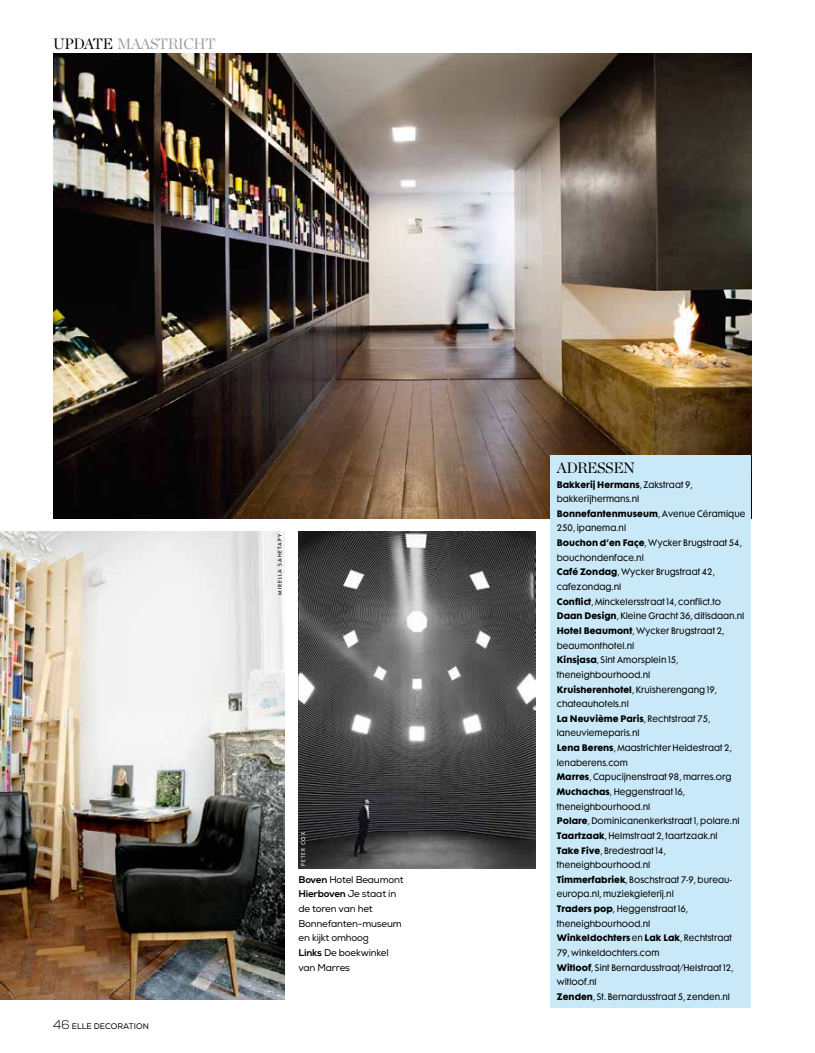
<style>
.page{position:relative;width:815px;height:1053px;background:#fff}
.page>*{position:absolute;margin:0;border:0;box-sizing:border-box;transform-origin:0 0}
.t1{font:15px "Chronicle Display";letter-spacing:-.03em;color:#9c9e9f}
.t2{font:15px "Chronicle Display";color:#000}
.t3{font:9.75px/14.6px "Nexa";letter-spacing:-.02em;color:#000}
.t4{font:8.62px/14.6px "Cg Futura Maxi";letter-spacing:.005em;color:#000}
.t5{font:8.12px "Nexa";letter-spacing:.005em;color:#000}
.t6{font:5px "Cg Futura Maxi";color:#000}
.t7{font:5px "Cg Futura Maxi";color:#fff}
.s1{color:#000}
.s2{font-weight:300;font-size:12.5px}
.s3{font-weight:800}
.s4{font-weight:700}
</style>
<div class="page">
<img style="left:299px;top:531px;width:237px;height:337px">
<img style="left:53px;top:53px;width:698px;height:465px">
<div style="left:551px;top:455px;width:200px;height:552px;background:#c9e9f8"></div>
<img style="left:0;top:531px;width:284px;height:468px">
<h1 class="t1" style="left:53px;top:32px;width:164px"><span class="s1">UPDATE</span> MAASTRICHT</h1>
<p class="t5" style="left:53px;top:1021px;width:97px"><span class="s2">46</span> ELLE Decoration</p>
<p class="t6" style="left:277px;top:594px;width:62px;rotate:-90deg">Mirella Sahetapy</p>
<p class="t7" style="left:300px;top:865px;width:35px;rotate:-90deg">Peter Co x</p>
<p class="t3" style="left:299px;top:872px;width:107px"><span class="s3">Boven</span> H otel Beaumont<br><span class="s3">Hierboven</span> Je staat in de toren van het<br>Bonnefanten-museum en kijkt omhoog<br><span class="s3">Links</span> De boekwinkel van Marres</p>
<h1 class="t2" style="left:557px;top:456px;width:11px">ADRESSE</h1>
<h1 class="t2" style="left:623px;top:456px;width:13px">N</h1>
<p class="t4" style="left:557px;top:477px;width:190px"><span class="s4">Bakkerij Hermans</span>, Zakstraat 9, bakkerijhermans.nl<br><span class="s4">Bonnefantenmuseum</span>, Avenue Céramique<br>250, ipanema.nl<br><span class="s4">Bouchon d’en Façe</span>, Wycker Brugstraat 54, bouchondenface.nl<br><span class="s4">Café Zondag</span>, Wycker Brugstraat 42, cafezondag.nl<br><span class="s4">Conflict</span>, Minckelersstraat 14, conflict.to<br><span class="s4">Daan Design</span>, Kleine Gracht 36, ditisdaan.nl<br><span class="s4">Hotel Beaumont</span>, Wycker Brugstraat 2, beaumonthotel.nl<br><span class="s4">Kinsjasa</span>, Sint Amorsplein 15, theneighbourhood.nl<br><span class="s4">Kruisherenhotel</span>, Kruisherengang 19, chateauhotels.nl<br><span class="s4">La Neuvième Paris</span>, Rechtstraat 75, laneuviemeparis.nl<br><span class="s4">Lena Berens</span>, Maastrichter Heidestraat 2, lenaberens.com<br><span class="s4">Marres</span>, Capucijnenstraat 98, marres.org<br><span class="s4">Muchachas</span>, Heggenstraat 16, theneighbourhood.nl<br><span class="s4">Polare</span>, Dominicanenkerkstraat 1, polare.nl<br><span class="s4">Taartzaak</span>, Helmstraat 2, taartzaak.nl<br><span class="s4">Take Five</span>, Bredestraat 14, theneighbourhood.nl<br><span class="s4">Timmerfabriek</span>, Boschstraat 7-9, bureau&shy;europa.nl, muziekgieterij.nl<br><span class="s4">Traders pop</span>, Heggenstraat 16, theneighbourhood.nl<br><span class="s4">Winkeldochters</span> en <span class="s4">Lak Lak</span>, Rechtstraat<br>79, winkeldochters.com<br><span class="s4">Witloof</span>, Sint Bernardusstraat/Helstraat 12, witloof.nl<br><span class="s4">Zenden</span>, St. Bernardusstraat 5, zenden.nl</p>
</div>
